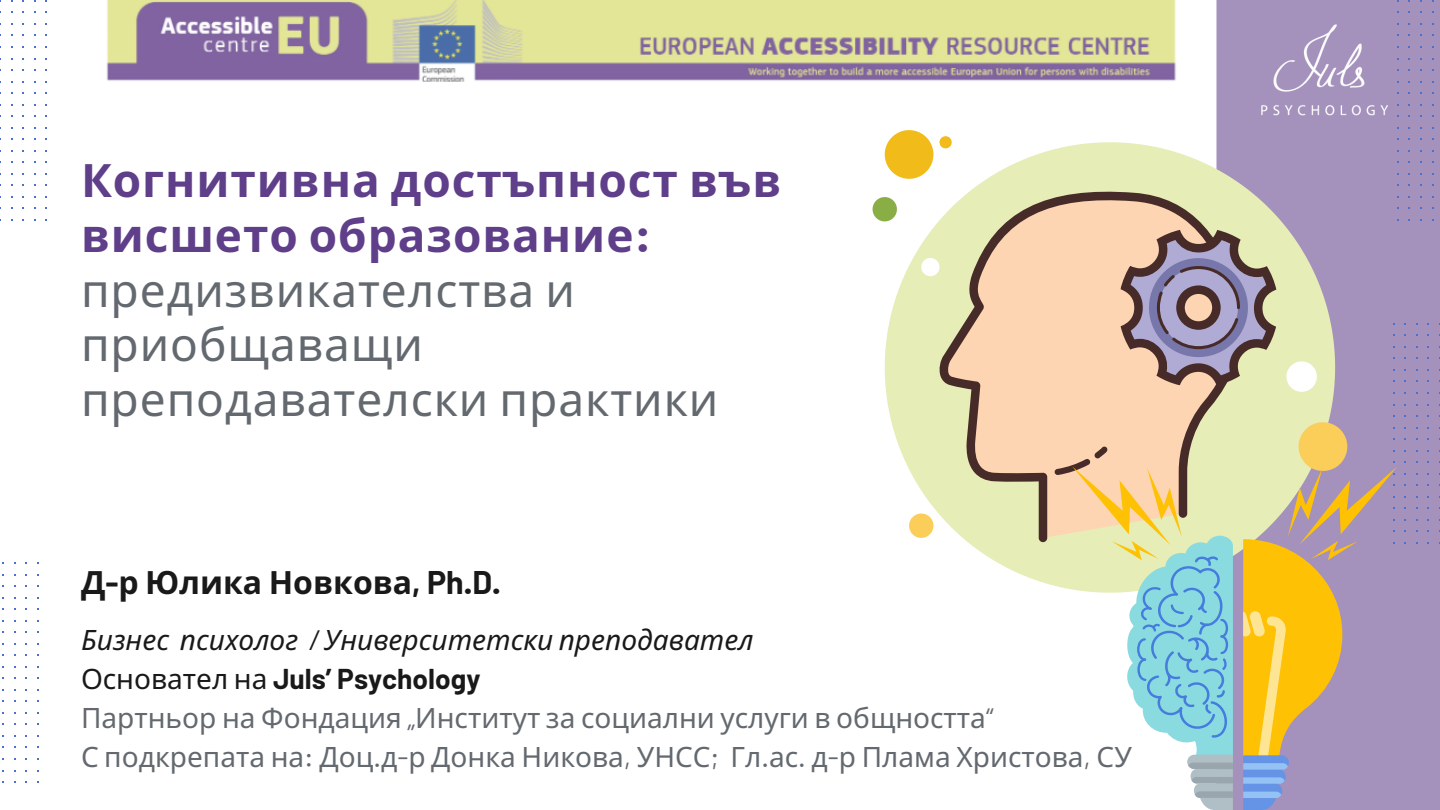
<style>
.page{position:relative;width:1440px;height:810px;background:#fff}
.page>*{position:absolute;margin:0;border:0;box-sizing:border-box;transform-origin:0 0}
.t1{font:46px/54.8px "Noto Sans";letter-spacing:.02em;color:#63696f}
.t2{font:700 32px "Noto Sans";color:#191919}
.t3{font:28px "Noto Sans";color:#63696f}
.t4{font:italic 28px "Noto Sans";color:#191919}
.t5{font:700 28px "Barlow";color:#191919}
.s1{font-weight:700;color:#5f3e8a}
.s2{font-family:"Barlow";font-weight:700;color:#5f3e8a}
.s3{font-family:"Barlow"}
.s4{font-family:"Noto Sans";font-weight:400}
</style>
<div class="page">
<img style="left:106px;top:0;width:1070px;height:81px">
<div style="left:1216px;top:0;width:224px;height:810px;background:#a491bc"></div>
<img style="left:1261px;top:24px;width:127px;height:92px">
<svg style="left:940px;top:136px;width:12px;height:6px"></svg>
<svg style="left:885px;top:142px;width:450px;height:444px"></svg>
<svg style="left:885px;top:130px;width:48px;height:49px"></svg>
<svg style="left:873px;top:197px;width:24px;height:24px"></svg>
<svg style="left:909px;top:422px;width:438px;height:116px;background:#ede4a4"></svg>
<svg style="left:921px;top:258px;width:396px;height:134px;background:#e8eebf"></svg>
<svg style="left:938px;top:186px;width:310px;height:356px;background:#e6cea9"></svg>
<svg style="left:1121px;top:230px;width:155px;height:155px;background:#a39497"></svg>
<svg style="left:1243px;top:461px;width:154px;height:349px"></svg>
<svg style="left:1054px;top:446px;width:179px;height:364px"></svg>
<p class="t1" style="left:81px;top:152px;width:702px"><span class="s1">Когнитивна достъпност във висшето образование</span><span class="s2">: </span>предизвикателства и приобщаващи преподавателски практики</p>
<p class="t2" style="left:81px;top:559px;width:421px">Д<span class="s3">-</span>р Юлика Новкова<span class="s3">, Ph.D.</span></p>
<p class="t4" style="left:81px;top:620px;width:674px">Бизнес психолог <span class="s3">/</span> Университетски преподавател</p>
<p class="t5" style="left:81px;top:661px;width:401px"><span class="s4">Основател на</span> Juls’ Psychology</p>
<p class="t3" style="left:81px;top:698px;width:914px">Партньор на Фондация <span class="s3">„</span>Институт за социални услуги в общността<span class="s3">“</span></p>
<p class="t3" style="left:81px;top:737px;width:1052px">С подкрепата на<span class="s3">:</span> Доц<span class="s3">.</span>д<span class="s3">-</span>р Донка Никова<span class="s3">,</span> УНСС<span class="s3">;</span> Гл<span class="s3">.</span>ас<span class="s3">.</span> д<span class="s3">-</span>р Плама Христова<span class="s3">,</span> СУ</p>
</div>
